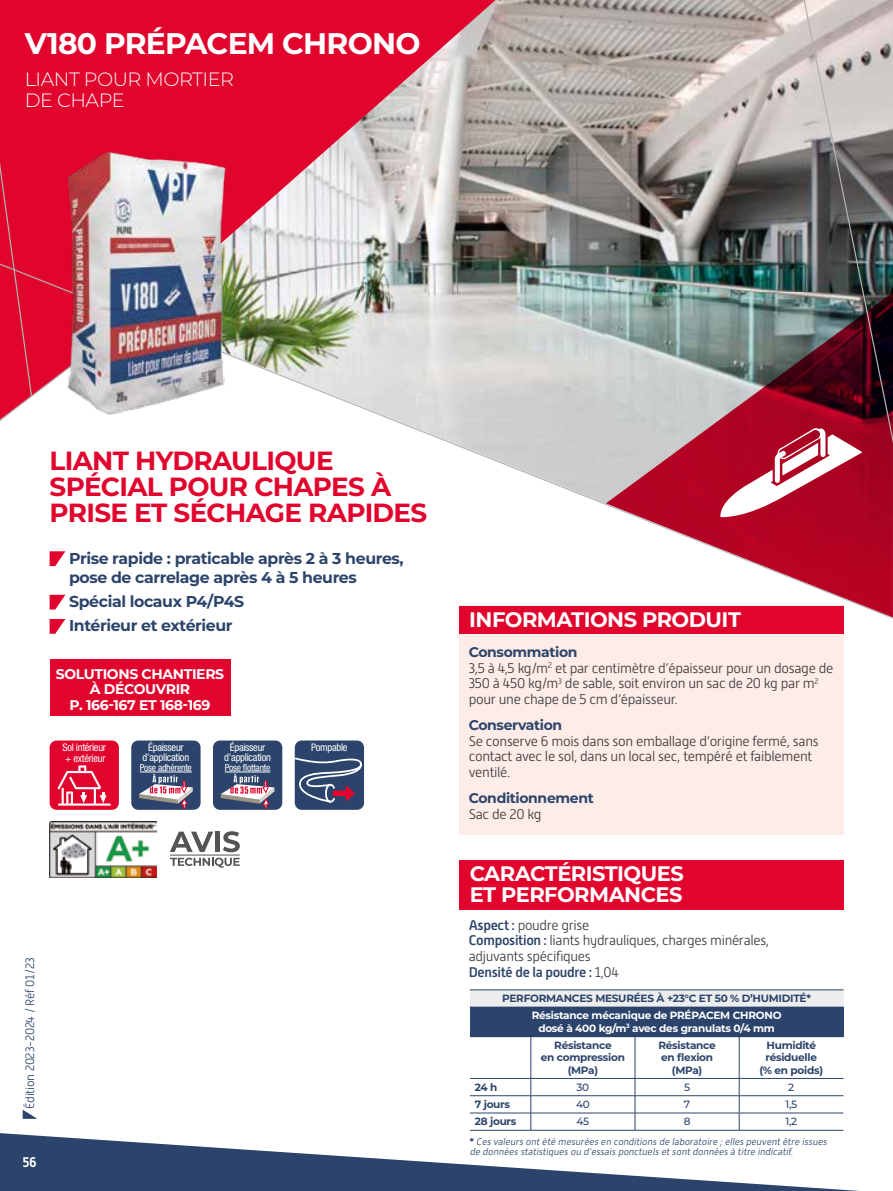
<style>
.page{position:relative;width:893px;height:1191px;background:#fff}
.page>*{position:absolute;margin:0;border:0;box-sizing:border-box;transform-origin:0 0}
.t1{font:700 29.75px "Montserrat";letter-spacing:-.025em;color:#fff}
.t2{font:700 26.25px/26.2px "Montserrat";letter-spacing:-.025em;color:#e1042d}
.t3{font:700 21px/21px "Montserrat";letter-spacing:-.025em;color:#fff}
.t4{font:300 19.25px/21px "Montserrat";letter-spacing:-.025em;color:#fff}
.t5{font:700 15.75px/19.2px "Montserrat";letter-spacing:-.025em;color:#2c446b}
.t6{font:300 14px/15.8px "Alwyn New";letter-spacing:-.025em;color:#3c3c3b}
.t7{font:700 14px/15.8px "Montserrat";letter-spacing:-.025em;color:#fff;text-align:center}
.t8{font:700 14px "Montserrat";letter-spacing:-.025em;color:#2c446b}
.t9{font:700 14px "Alwyn New";color:#fff;scale:.9 1}
.t10{font:300 12.25px "Alwyn New";letter-spacing:-.025em;color:#2c446b}
.t11{font:700 10.5px/12.2px "Montserrat";letter-spacing:-.025em;color:#2c446b;text-align:center}
.t12{font:condensed 10.5px/9.6px "Helvetica Neue";letter-spacing:-.025em;color:#fff;text-align:center}
.t13{font:700 10.5px/12.2px "Montserrat";letter-spacing:-.025em;color:#fff;text-align:center}
.t14{font:500 10.5px "Montserrat";color:#2c446b}
.t15{font:italic 300 9.62px/10.5px "Alwyn New";color:#2c446b}
.t16{font:condensed 9.62px "Helvetica Neue";letter-spacing:-.025em;color:#fff}
.s1{font-weight:500;color:#2c446b}
.s2{font-family:"Montserrat";font-weight:700;font-style:normal}
</style>
<div class="page">
<svg style="left:23px;top:1110px;width:13px;height:8px"></svg>
<svg style="left:0;top:1133px;width:860px;height:58px"></svg>
<div style="left:33px;top:0;width:104px;height:253px;background:#e1042d"></div>
<img style="left:137px;top:0;width:583px;height:253px">
<div style="left:0;top:0;width:33px;height:253px;background:#e1042d"></div>
<svg style="left:0;top:253px;width:893px;height:366px"></svg>
<svg style="left:50px;top:551px;width:15px;height:15px"></svg>
<svg style="left:50px;top:595px;width:15px;height:14px"></svg>
<svg style="left:50px;top:619px;width:15px;height:15px"></svg>
<div style="left:459px;top:605px;width:384px;height:230px;background:#fdece8"></div>
<div style="left:459px;top:605px;width:384px;height:28px;background:#e1042d"></div>
<img style="left:720px;top:0;width:173px;height:517px">
<img style="left:62px;top:146px;width:170px;height:274px">
<img style="left:50px;top:821px;width:106px;height:56px">
<div style="left:295px;top:740px;width:69px;height:70px;background:#2c446b;border-radius:7px"></div>
<svg style="left:294px;top:756px;width:68px;height:47px"></svg>
<div style="left:50px;top:740px;width:69px;height:70px;background:#e1042d;border-radius:7px"></div>
<svg style="left:58px;top:765px;width:53px;height:40px"></svg>
<div style="left:131px;top:740px;width:70px;height:70px;background:#2c446b;border-radius:7px"></div>
<hr style="left:140px;top:771px;width:52px;height:1px;background:#fff">
<svg style="left:139px;top:773px;width:54px;height:35px"></svg>
<div style="left:213px;top:740px;width:69px;height:70px;background:#2c446b;border-radius:7px"></div>
<hr style="left:225px;top:771px;width:45px;height:1px;background:#fff">
<svg style="left:221px;top:773px;width:53px;height:35px"></svg>
<div style="left:50px;top:659px;width:180px;height:56px;background:#e1042d"></div>
<div style="left:459px;top:860px;width:384px;height:49px;background:#e1042d"></div>
<div style="left:470px;top:989px;width:373px;height:18px;background:#ededed"></div>
<div style="left:470px;top:1007px;width:373px;height:29px;background:#2c446b"></div>
<hr style="left:470px;top:989px;width:61px;height:1px;background:#2c446b">
<hr style="left:531px;top:989px;width:104px;height:1px;background:#2c446b">
<hr style="left:635px;top:989px;width:104px;height:1px;background:#2c446b">
<hr style="left:739px;top:989px;width:104px;height:1px;background:#2c446b">
<hr style="left:739px;top:1078px;width:104px;height:1px;background:#2c446b">
<hr style="left:739px;top:1095px;width:104px;height:1px;background:#2c446b">
<hr style="left:739px;top:1112px;width:104px;height:1px;background:#2c446b">
<hr style="left:739px;top:1130px;width:104px;height:1px;background:#2c446b">
<hr style="left:530px;top:1036px;width:1px;height:42px;background:#2c446b">
<hr style="left:635px;top:1036px;width:1px;height:42px;background:#2c446b">
<hr style="left:739px;top:1036px;width:1px;height:42px;background:#2c446b">
<svg style="left:530px;top:1079px;width:1px;height:51px"></svg>
<svg style="left:635px;top:1079px;width:1px;height:51px"></svg>
<svg style="left:739px;top:1078px;width:1px;height:52px"></svg>
<hr style="left:470px;top:1078px;width:61px;height:1px;background:#2c446b">
<hr style="left:531px;top:1078px;width:104px;height:1px;background:#2c446b">
<hr style="left:635px;top:1078px;width:104px;height:1px;background:#2c446b">
<hr style="left:470px;top:1095px;width:61px;height:1px;background:#2c446b">
<hr style="left:531px;top:1095px;width:104px;height:1px;background:#2c446b">
<hr style="left:635px;top:1095px;width:104px;height:1px;background:#2c446b">
<hr style="left:470px;top:1112px;width:61px;height:1px;background:#2c446b">
<hr style="left:531px;top:1112px;width:104px;height:1px;background:#2c446b">
<hr style="left:635px;top:1112px;width:104px;height:1px;background:#2c446b">
<hr style="left:470px;top:1130px;width:61px;height:1px;background:#2c446b">
<hr style="left:531px;top:1130px;width:104px;height:1px;background:#2c446b">
<hr style="left:635px;top:1130px;width:104px;height:1px;background:#2c446b">
<hr style="left:470px;top:1006px;width:61px;height:1px;background:#2c446b">
<hr style="left:531px;top:1006px;width:104px;height:1px;background:#2c446b">
<hr style="left:635px;top:1006px;width:104px;height:1px;background:#2c446b">
<hr style="left:739px;top:1006px;width:104px;height:1px;background:#2c446b">
<hr style="left:470px;top:1036px;width:61px;height:1px;background:#2c446b">
<hr style="left:531px;top:1036px;width:104px;height:1px;background:#2c446b">
<hr style="left:635px;top:1036px;width:104px;height:1px;background:#2c446b">
<hr style="left:739px;top:1036px;width:104px;height:1px;background:#2c446b">
<svg style="left:170px;top:831px;width:70px;height:36px"></svg>
<hr style="left:170px;top:854px;width:70px;height:1px;background:#545454">
<h1 class="t1" style="left:25px;top:22px;width:397px">V180 PRÉPACEM CHRONO</h1>
<h3 class="t4" style="left:25px;top:68px;width:211px">LIANT POUR MORTIER<br>DE CHAPE</h3>
<h2 class="t2" style="left:50px;top:446px;width:379px">LIANT HYDRAULIQUE<br>SPÉCIAL POUR CHAPES À<br>PRISE ET SÉCHAGE RAPIDES</h2>
<p class="t5" style="left:69px;top:547px;width:336px">Prise rapide : praticable après 2 à 3 heures, pose de carrelage après 4 à 5 heures</p>
<p class="t5" style="left:69px;top:588px;width:177px;line-height:24.2px">Spécial locaux P4/P4S<br>Intérieur et extérieur</p>
<p class="t7" style="left:56px;top:665px;width:170px">SOLUTIONS CHANTIERS<br>À DÉCOUVRIR<br>P. 166-167 ET 168-169</p>
<p class="t12" style="left:143px;top:742px;width:48px">Épaisseur d’application</p>
<p class="t16" style="left:140px;top:762px;width:53px">Pose adhérente</p>
<p class="t12" style="left:224px;top:742px;width:48px">Épaisseur d’application</p>
<p class="t16" style="left:225px;top:762px;width:47px">Pose flottante</p>
<p class="t12" style="left:62px;top:742px;width:45px">Sol intérieur</p>
<p class="t12" style="left:311px;top:742px;width:38px">Pompable</p>
<p class="t12" style="left:65px;top:753px;width:42px">+ extérieur</p>
<p class="t10" style="left:23px;top:1108px;width:153px;rotate:-90deg">Édition 2023-2024 / Réf 01/23</p>
<p class="t9" style="left:23px;top:1153px;width:17px">56</p>
<h3 class="t3" style="left:469px;top:608px;width:273px">INFORMATIONS PRODUIT</h3>
<p class="t8" style="left:469px;top:642px;width:110px">Consommation</p>
<p class="t6" style="left:469px;top:660px;width:366px">3,5 à 4,5 kg/m<sup>2</sup> et par centimètre d’épaisseur pour un dosage de<br>350 à 450 kg/m<sup>3</sup> de sable, soit environ un sac de 20 kg par m<sup>2 </sup>pour une chape de 5 cm d’épaisseur.</p>
<p class="t8" style="left:469px;top:715px;width:95px">Conservation</p>
<p class="t6" style="left:469px;top:733px;width:351px">Se conserve 6 mois dans son emballage d’origine fermé, sans contact avec le sol, dans un local sec, tempéré et faiblement ventilé.</p>
<p class="t8" style="left:469px;top:788px;width:127px">Conditionnement</p>
<p class="t6" style="left:469px;top:806px;width:74px">Sac de 20 kg</p>
<h3 class="t3" style="left:470px;top:862px;width:216px">CARACTÉRISTIQUES<br>ET PERFORMANCES</h3>
<p class="t6" style="left:469px;top:917px;width:302px"><span class="s1">Aspect :</span> poudre grise<br><span class="s1">Composition :</span> liants hydrauliques, charges minérales, adjuvants spécifiques<br><span class="s1">Densité de la poudre :</span> 1,04</p>
<p class="t11" style="left:502px;top:991px;width:310px">PERFORMANCES MESURÉES À +23°C ET 50 % D’HUMIDITÉ*</p>
<p class="t13" style="left:532px;top:1009px;width:251px">Résistance mécanique de PRÉPACEM CHRONO dosé à 400 kg/m<sup>3</sup> avec des granulats 0/4 mm</p>
<p class="t11" style="left:541px;top:1038px;width:86px">Résistance<br>en compression (MPa)</p>
<p class="t11" style="left:658px;top:1038px;width:59px">Résistance en flexion (MPa)</p>
<p class="t11" style="left:759px;top:1038px;width:65px">Humidité résiduelle (% en poids)</p>
<p class="t11" style="left:475px;top:1080px;width:24px">24 h</p>
<p class="t14" style="left:577px;top:1079px;width:14px">30</p>
<p class="t14" style="left:684px;top:1079px;width:8px">5</p>
<p class="t14" style="left:788px;top:1079px;width:8px">2</p>
<p class="t11" style="left:475px;top:1097px;width:37px">7 jours</p>
<p class="t14" style="left:576px;top:1097px;width:15px">40</p>
<p class="t14" style="left:684px;top:1097px;width:8px">7</p>
<p class="t14" style="left:785px;top:1097px;width:13px">1,5</p>
<p class="t11" style="left:475px;top:1115px;width:43px">28 jours</p>
<p class="t14" style="left:577px;top:1114px;width:14px">45</p>
<p class="t14" style="left:684px;top:1114px;width:8px">8</p>
<p class="t14" style="left:785px;top:1114px;width:13px">1,2</p>
<p class="t15" style="left:470px;top:1136px;width:360px"><span class="s2">*</span> Ces valeurs ontété mesurées en conditions de laboratoire ;elles peuventêtre issues de données statistiques ou d’essais ponctuels etsontdonnées à titre indicatif.</p>
</div>
